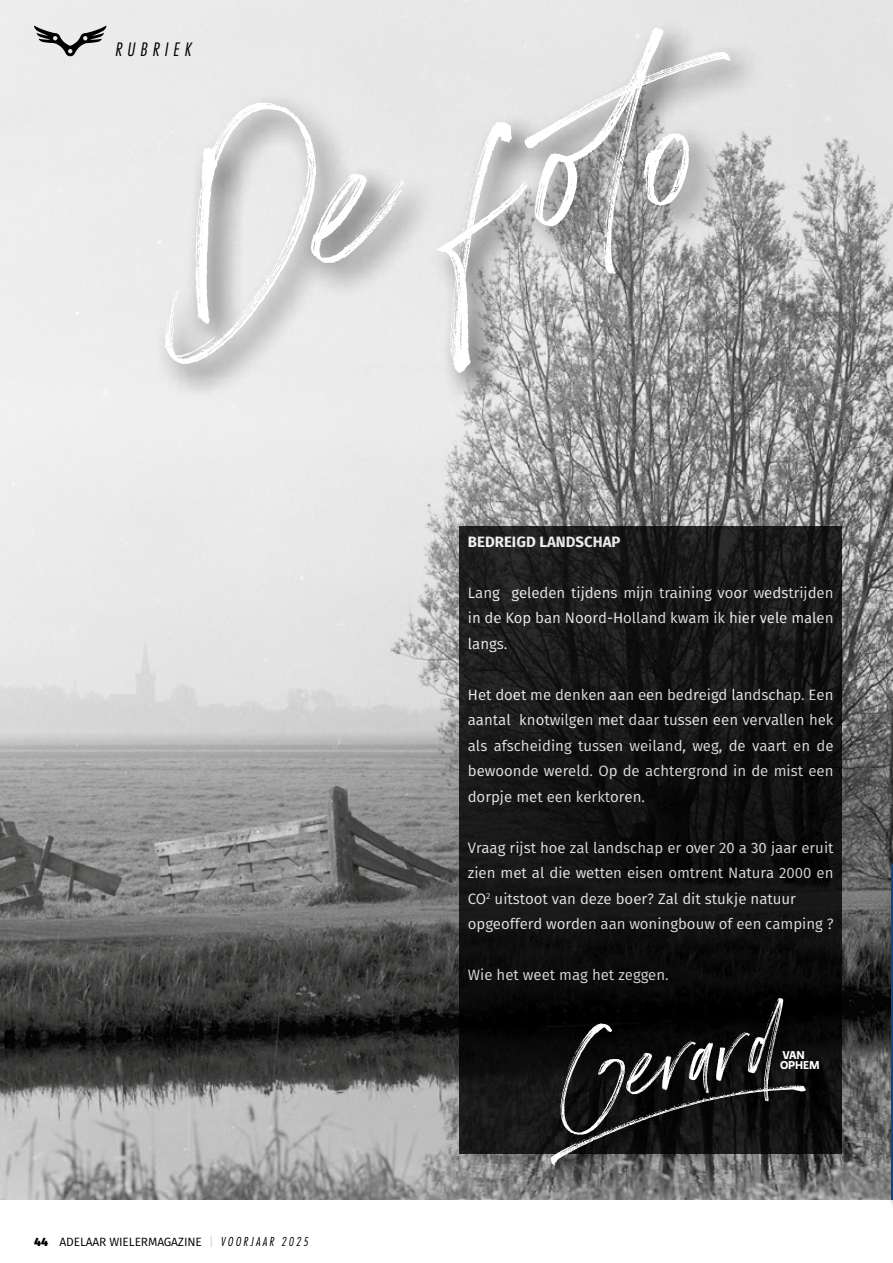
<style>
.page{position:relative;width:893px;height:1263px;background:#fff}
.page>*{position:absolute;margin:0;border:0;box-sizing:border-box;transform-origin:0 0}
.t1{font:347.25px "Drama";color:#fff}
.t2{font:160.5px "Drama";color:#fff}
.t3{font:italic 300 condensed 18px "Futura Std";letter-spacing:.29em;color:#000}
.t4{font:15px/25.5px "Fira Sans";color:#fff;text-align:justify}
.t5{font:700 15px "Fira Sans";color:#fff}
.t6{font:12px "Fira Sans";letter-spacing:-.01em;color:#000}
.t7{font:700 11.7px/10.5px "Relato Sans OT";letter-spacing:-.01em;color:#fff}
.s1{font-weight:800}
.s2{font-family:"Fira Sans Hair"}
.s3{font-family:"Futura Std";font-weight:300;font-style:italic;font-stretch:condensed}
</style>
<div class="page">
<img style="left:0;top:0;width:893px;height:1199px">
<div style="left:154px;top:18px;width:611px;height:389px;background:#000;opacity:.75"></div>
<svg style="left:459px;top:526px;width:383px;height:628px;fill:#131313"></svg>
<div style="left:555px;top:994px;width:244px;height:157px;background:#000"></div>
<div style="left:546px;top:1080px;width:275px;height:101px;background:#000;opacity:.75"></div>
<div style="left:888px;top:861px;width:5px;height:349px;background:#000;opacity:.75"></div>
<hr style="left:891px;top:864px;width:2px;height:335px;background:#004996">
<svg style="left:34px;top:26px;width:72px;height:31px"></svg>
<h1 class="t1" style="left:151px;top:70px;width:529px;rotate:-10deg">De foto</h1>
<p class="t3" style="left:115px;top:39px;width:78px">RUBRIEK</p>
<p class="t6" style="left:34px;top:1234px;width:276px"><span class="s1">44</span> ADELAAR WIELERMAGAZINE <span class="s2">|</span> <span class="s3">VO O RJA A R 2 02 5</span></p>
<p class="t5" style="left:468px;top:531px;width:154px">BEDREIGD LANDSCHAP</p>
<p class="t4" style="left:468px;top:580px;width:367px">Lang geleden tijdens mijn training voor wedstrijden in de Kop ban Noord-Holland kwam ik hier vele malen langs.</p>
<p class="t4" style="left:468px;top:682px;width:367px">Het doet me denken aan een bedreigd landschap. Een aantal knotwilgen met daar tussen een vervallen hek als afscheiding tussen weiland, weg, de vaart en de bewoonde wereld. Op de achtergrond in de mist een dorpje met een kerktoren.</p>
<p class="t4" style="left:468px;top:835px;width:367px;text-align:left">Vraag rijst hoe zal landschap er over 20 a 30 jaar eruit zien met al die wetten eisen omtrent Natura 2000 en CO<sup>2</sup> uitstoot van deze boer? Zal dit stukje natuur opgeofferd worden aan woningbouw of een camping ?</p>
<p class="t4" style="left:468px;top:962px;width:202px">Wie het weet mag het zeggen.</p>
<h2 class="t2" style="left:527px;top:1007px;width:274px;rotate:-9deg">6Gerard</h2>
<p class="t7" style="left:780px;top:1049px;width:41px">VAN<br>OPHEM</p>
</div>
